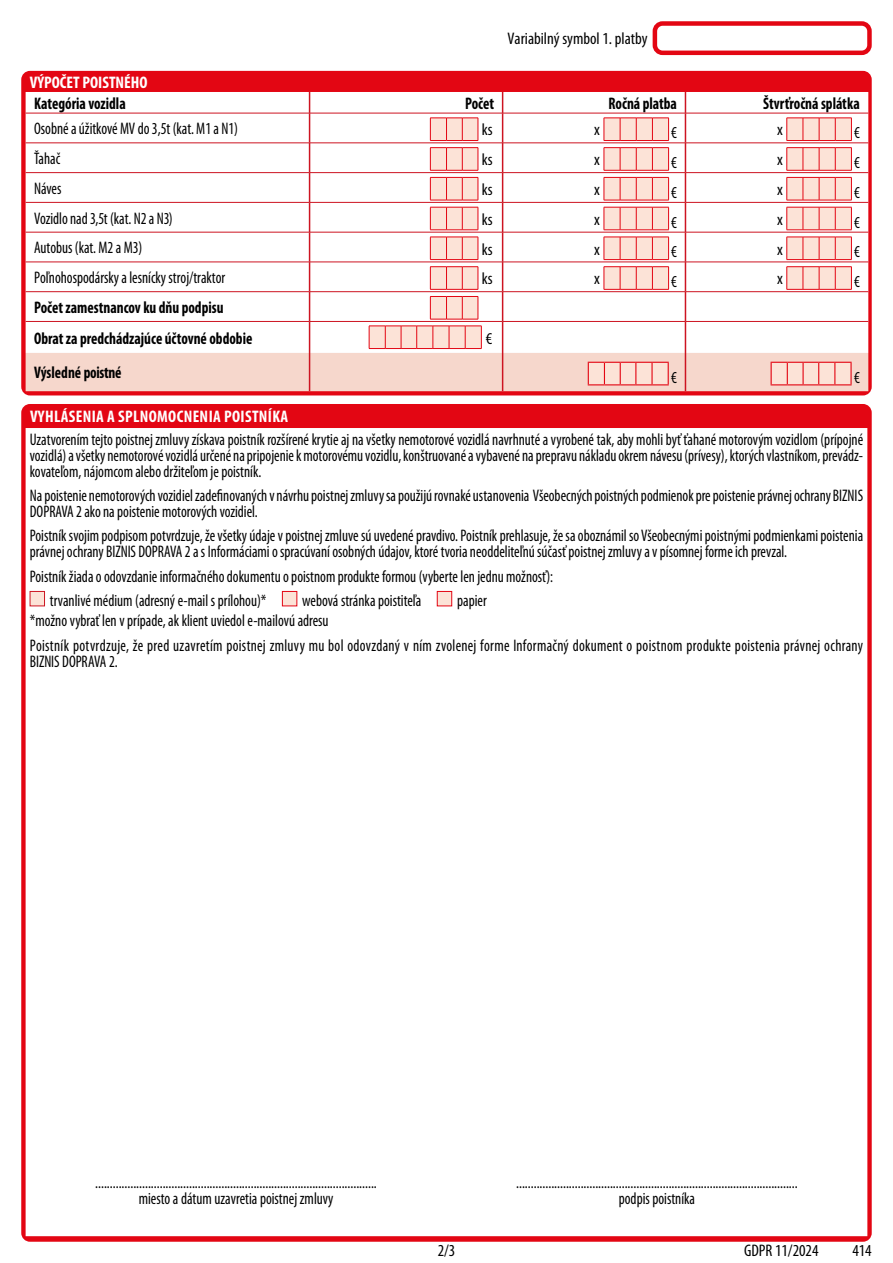
<style>
.page{position:relative;width:893px;height:1263px;background:#fff}
.page>*{position:absolute;margin:0;border:0;box-sizing:border-box;transform-origin:0 0}
.t1{font:condensed 16.8px/15.9px "Myriad Pro";color:#000;scale:.9 1}
.t2{font:condensed 16.8px/24.5px "Myriad Pro";letter-spacing:.02em;color:#000;scale:.9 1}
.t3{font:700 condensed 16.8px/30.6px "Myriad Pro";color:#000;scale:.9 1}
.t4{font:condensed 16.8px "Myriad Pro";color:#000}
.t5{font:700 condensed 16.8px "Myriad Pro";letter-spacing:.02em;color:#fff}
.t6{font:700 condensed 16.8px "Myriad Pro";color:#fff}
.t7{font:condensed 16.65px "Myriad Pro";color:#000}
</style>
<div class="page">
<div style="left:653px;top:21px;width:219px;height:34px;border:4px solid #e30613;border-radius:8px"></div>
<div style="left:21px;top:404px;width:851px;height:838px;background:#e30613;border-radius:9px"></div>
<div style="left:26px;top:428px;width:841px;height:808px;background:#fff"></div>
<div style="left:30px;top:591px;width:15px;height:15px;background:#fce3d7;border:1px solid #cd1622"></div>
<div style="left:282px;top:591px;width:15px;height:15px;background:#fce3d7;border:1px solid #e30613"></div>
<div style="left:437px;top:591px;width:15px;height:15px;background:#fce3d7;border:1px solid #e30613"></div>
<div style="left:21px;top:71px;width:851px;height:324px;background:#e30613;border-radius:9px"></div>
<svg style="left:26px;top:92px;width:842px;height:299px;background:#fbe9e7"></svg>
<p class="t4" style="left:508px;top:29px;width:142px">Variabilný symbol 1. platby</p>
<p class="t6" style="left:30px;top:73px;width:119px">VÝPOČET POISTNÉHO</p>
<p class="t3" style="left:34px;top:88px;width:103px">Kategória vozidla</p>
<p class="t3" style="left:465px;top:88px;width:34px">Počet</p>
<p class="t3" style="left:608px;top:88px;width:78px">Ročná platba</p>
<p class="t3" style="left:763px;top:88px;width:109px">Štvrťročná splátka</p>
<p class="t1" style="left:34px;top:121px;width:228px">Osobné a úžitkové MV do 3,5t (kat. M1 a N1)</p>
<p class="t4" style="left:482px;top:120px;width:12px">ks</p>
<p class="t4" style="left:594px;top:120px;width:7px">x</p>
<p class="t1" style="left:671px;top:125px;width:8px">€</p>
<p class="t4" style="left:777px;top:120px;width:7px">x</p>
<p class="t1" style="left:854px;top:125px;width:8px">€</p>
<p class="t1" style="left:34px;top:150px;width:31px">Ťahač</p>
<p class="t4" style="left:482px;top:150px;width:12px">ks</p>
<p class="t4" style="left:594px;top:150px;width:7px">x</p>
<p class="t1" style="left:671px;top:154px;width:8px">€</p>
<p class="t4" style="left:777px;top:150px;width:7px">x</p>
<p class="t1" style="left:854px;top:154px;width:8px">€</p>
<p class="t1" style="left:34px;top:180px;width:32px">Náves</p>
<p class="t4" style="left:482px;top:179px;width:12px">ks</p>
<p class="t4" style="left:594px;top:179px;width:7px">x</p>
<p class="t1" style="left:671px;top:184px;width:8px">€</p>
<p class="t4" style="left:777px;top:179px;width:7px">x</p>
<p class="t1" style="left:854px;top:184px;width:8px">€</p>
<p class="t1" style="left:34px;top:210px;width:155px">Vozidlo nad 3,5t (kat. N2 a N3)</p>
<p class="t4" style="left:482px;top:209px;width:12px">ks</p>
<p class="t4" style="left:594px;top:209px;width:7px">x</p>
<p class="t1" style="left:671px;top:214px;width:8px">€</p>
<p class="t4" style="left:777px;top:209px;width:7px">x</p>
<p class="t1" style="left:854px;top:214px;width:8px">€</p>
<p class="t1" style="left:34px;top:240px;width:122px">Autobus (kat. M2 a M3)</p>
<p class="t4" style="left:482px;top:239px;width:12px">ks</p>
<p class="t4" style="left:594px;top:239px;width:7px">x</p>
<p class="t1" style="left:671px;top:244px;width:8px">€</p>
<p class="t4" style="left:777px;top:239px;width:7px">x</p>
<p class="t1" style="left:854px;top:244px;width:8px">€</p>
<p class="t1" style="left:34px;top:269px;width:214px">Poľnohospodársky a lesnícky stroj/traktor</p>
<p class="t4" style="left:482px;top:269px;width:12px">ks</p>
<p class="t4" style="left:594px;top:269px;width:7px">x</p>
<p class="t1" style="left:671px;top:273px;width:8px">€</p>
<p class="t4" style="left:777px;top:269px;width:7px">x</p>
<p class="t1" style="left:854px;top:273px;width:8px">€</p>
<p class="t3" style="left:34px;top:292px;width:244px">Počet zamestnancov ku dňu podpisu<br>Obrat za predchádzajúce účtovné obdobie</p>
<p class="t7" style="left:486px;top:328px;width:8px">€</p>
<p class="t3" style="left:34px;top:358px;width:98px">Výsledné poistné</p>
<p class="t1" style="left:671px;top:369px;width:8px">€</p>
<p class="t1" style="left:854px;top:369px;width:8px">€</p>
<p class="t5" style="left:30px;top:407px;width:260px">VYHLÁSENIA A SPLNOMOCNENIA POISTNÍKA</p>
<p class="t1" style="left:30px;top:431px;width:927px;text-align:justify">Uzatvorením tejto poistnej zmluvy získava poistník rozšírené krytie aj na všetky nemotorové vozidlá navrhnuté a vyrobené tak, aby mohli byť ťahané motorovým vozidlom (prípojné vozidlá) a všetky nemotorové vozidlá určené na pripojenie k motorovému vozidlu, konštruované a vybavené na prepravu nákladu okrem návesu (prívesy), ktorých vlastníkom, prevádz&shy;kovateľom, nájomcom alebo držiteľom je poistník.</p>
<p class="t1" style="left:30px;top:487px;width:927px">Na poistenie nemotorových vozidiel zadefinovaných v návrhu poistnej zmluvy sa použijú rovnaké ustanovenia Všeobecných poistných podmienok pre poistenie právnej ochrany BIZNIS<br>DOPRAVA 2 ako na poistenie motorových vozidiel.</p>
<p class="t1" style="left:30px;top:528px;width:927px">Poistník svojim podpisom potvrdzuje, že všetky údaje v poistnej zmluve sú uvedené pravdivo. Poistník prehlasuje, že sa oboznámil so Všeobecnými poistnými podmienkami poistenia právnej ochrany BIZNIS DOPRAVA 2 a s Informáciami o spracúvaní osobných údajov, ktoré tvoria neoddeliteľnú súčasť poistnej zmluvy a v písomnej forme ich prevzal.</p>
<p class="t1" style="left:50px;top:564px;width:561px;line-height:24.5px;text-indent:-20px">Poistník žiada o odovzdanie informačného dokumentu o poistnom produkte formou (vyberte len jednu možnosť): trvanlivé médium (adresný e-mail s prílohou)*</p>
<p class="t1" style="left:302px;top:592px;width:134px">webová stránka poistiteľa</p>
<p class="t1" style="left:457px;top:592px;width:34px">papier</p>
<p class="t2" style="left:30px;top:608px;width:927px">*možno vybrať len v prípade, ak klient uviedol e-mailovú adresu<br>Poistník potvrdzuje, že pred uzavretím poistnej zmluvy mu bol odovzdaný v ním zvolenej forme Informačný dokument o poistnom produkte poistenia právnej ochrany</p>
<p class="t1" style="left:30px;top:653px;width:99px">BIZNIS DOPRAVA 2.</p>
<p class="t1" style="left:95px;top:1175px;width:314px;text-align:center">................................................................................................ miesto a dátum uzavretia poistnej zmluvy</p>
<p class="t1" style="left:516px;top:1175px;width:314px;text-align:center">................................................................................................ podpis poistníka</p>
<p class="t4" style="left:438px;top:1240px;width:19px">2/3</p>
<p class="t4" style="left:744px;top:1240px;width:76px">GDPR 11/2024</p>
<p class="t4" style="left:852px;top:1240px;width:21px">414</p>
</div>
